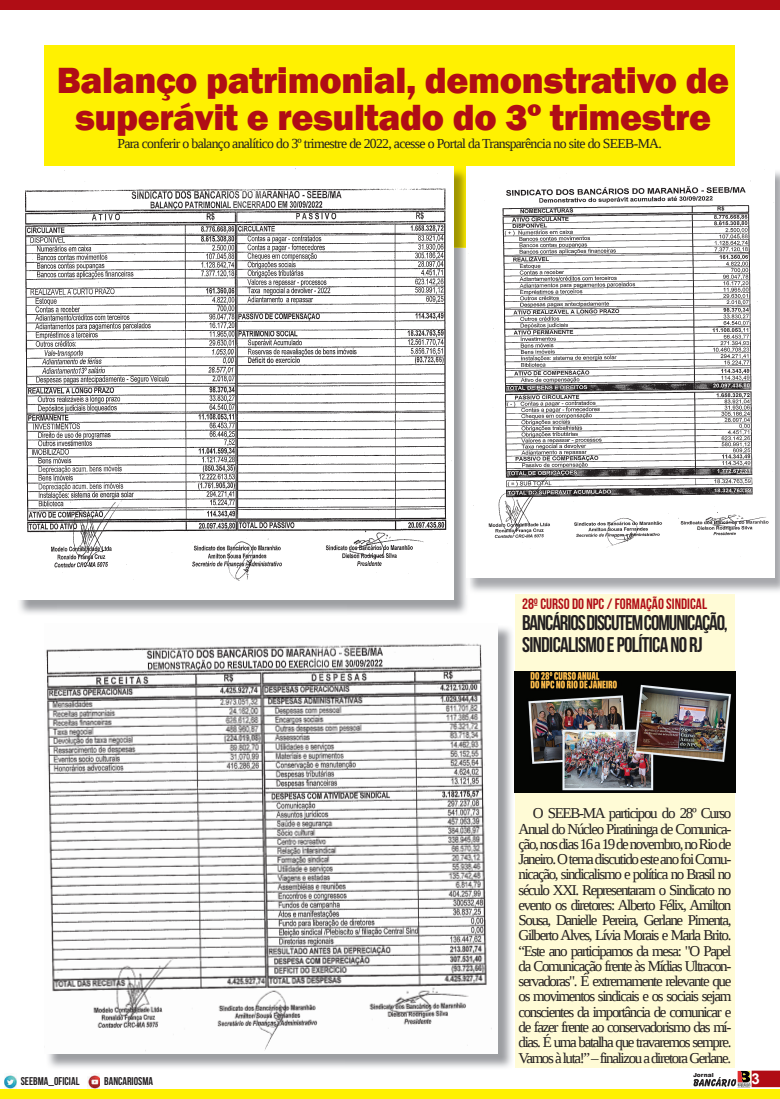
<style>
.page{position:relative;width:780px;height:1099px;background:#fff}
.page>*{position:absolute;margin:0;border:0;box-sizing:border-box;transform-origin:0 0}
.t1{font:800 37.5px/37.5px "Franklin Gothic";letter-spacing:-.01em;color:#b00d15;text-align:center}
.t2{font:21.25px/21.2px "Bebas Neue";letter-spacing:-.05em;color:#231f20}
.t3{font:15px/15.2px "Liberation Serif";letter-spacing:-.09em;color:#231f20;text-align:justify}
.t4{font:15px "Bebas Neue";color:#b00d15}
.t5{font:700 15px "Arial";color:#fff}
.t6{font:13.75px "Liberation Serif";letter-spacing:-.05em;color:#231f20}
.t7{font:11.25px "Bebas Neue";color:#231f20}
.t8{font:900 6px "Arial";color:#231f20}
</style>
<div class="page">
<svg style="left:693px;top:1070px;width:87px;height:18px"></svg>
<div style="left:0;top:1089px;width:780px;height:9px;background:#fff101"></div>
<div style="left:0;top:0;width:780px;height:10px;background:#b00d15"></div>
<img style="left:4px;top:1075px;width:13px;height:13px">
<img style="left:88px;top:1075px;width:12px;height:13px">
<img style="left:48px;top:627px;width:464px;height:441px">
<img style="left:46px;top:627px;width:452px;height:426px">
<div style="left:44px;top:45px;width:691px;height:202px;background:#fff101"></div>
<img style="left:19px;top:600px;width:39px;height:14px">
<img style="left:58px;top:247px;width:409px;height:367px">
<img style="left:25px;top:166px;width:428px;height:434px">
<img style="left:466px;top:577px;width:225px;height:17px">
<img style="left:466px;top:166px;width:308px;height:411px">
<div style="left:515px;top:594px;width:220px;height:473px;background:#fffbd6"></div>
<img style="left:515px;top:671px;width:220px;height:121px">
<h1 class="t1" style="left:57px;top:61px;width:674px">Balanço patrimonial, demonstrativo de superávit e resultado do 3º trimestre</h1>
<p class="t6" style="left:117px;top:134px;width:546px">Para conferir o balanço analítico do 3º trimestre de 2022, acesse o Portal da Transparência no site do SEEB-MA.</p>
<p class="t7" style="left:21px;top:1075px;width:60px">SEEBMA_OFICIAL</p>
<p class="t7" style="left:104px;top:1075px;width:50px">BANCARIOSMA</p>
<p class="t4" style="left:522px;top:595px;width:186px">28º CURSO DO NPC / FORMAÇÃO SINDICAL</p>
<h2 class="t2" style="left:522px;top:612px;width:207px">BANCÁRIOS DISCUTEM COMUNICAÇÃO,<br>SINDICALISMO E POLÍTICA NO RJ</h2>
<p class="t3" style="left:518px;top:805px;width:214px;text-indent:14px">O SEEB-MA participou do 28º Curso Anual do Núcleo Piratininga de Comunica&shy;ção,nos dias 16 a 19 de novembro,no Rio de Janeiro. O tema discutido este ano foi Comu&shy;nicação, sindicalismo e política no Brasil no século XXI. Representaram o Sindicato no evento os diretores: Alberto Félix, Amilton Sousa, Danielle Pereira, Gerlane Pimenta, Gilberto Alves, Lívia Morais e Marla Brito. “Este ano participamos da mesa: "O Papel da Comunicação frente às Mídias Ultracon&shy;servadoras". É extremamente relevante que os movimentos sindicais e os sociais sejam conscientes da importância de comunicar e de fazer frente ao conservadorismo das mí&shy;dias. É uma batalha que travaremos sempre.<br>Vamos à luta!” – finalizou a diretora Gerlane.</p>
<p class="t8" style="left:693px;top:1070px;width:22px">Jornal</p>
<p class="t5" style="left:751px;top:1068px;width:10px">3</p>
</div>
